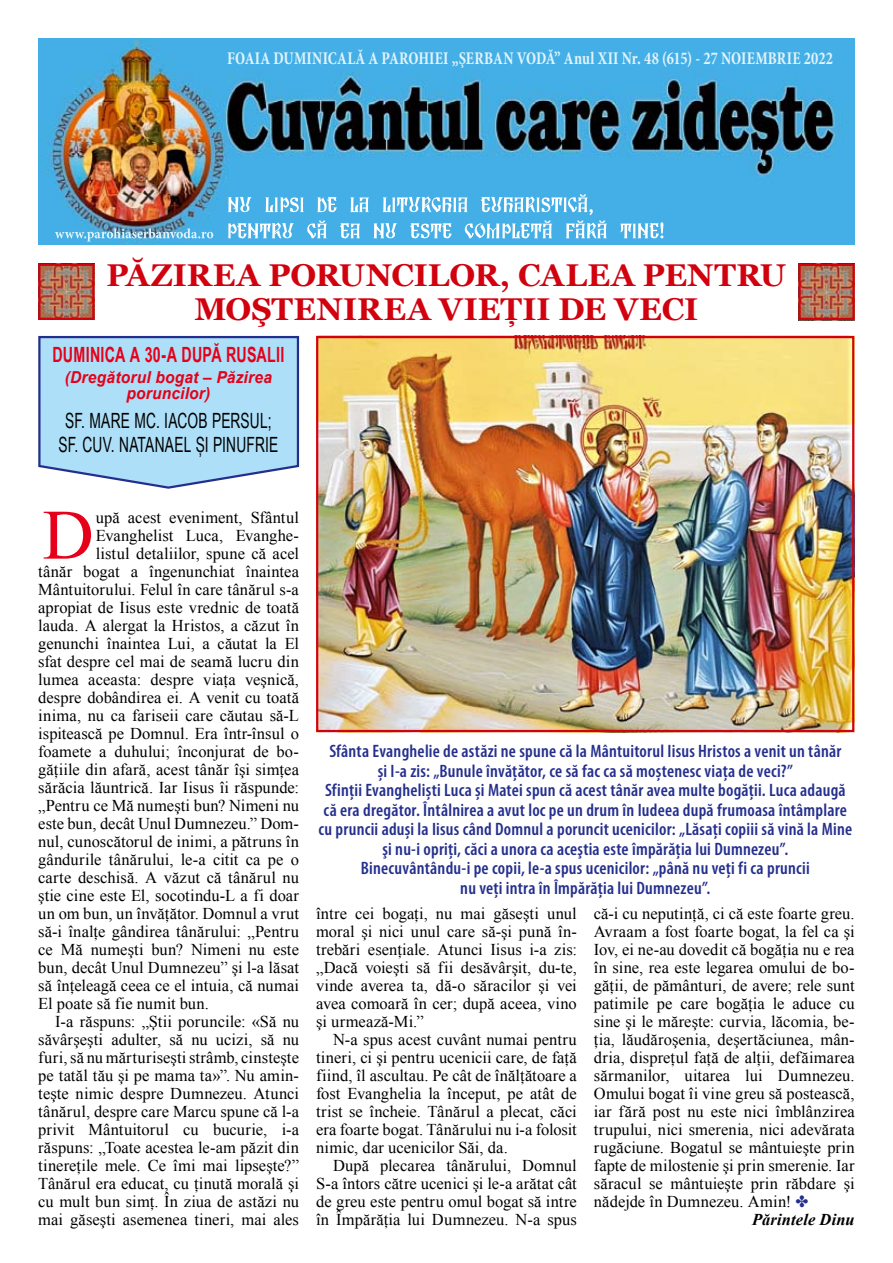
<style>
.page{position:relative;width:893px;height:1263px;background:#fff}
.page>*{position:absolute;margin:0;border:0;box-sizing:border-box;transform-origin:0 0}
.t1{font:70.8px "Times New Roman";color:#e60019}
.t2{font:700 31.5px/34.5px "Georgia";letter-spacing:.005em;color:#d1010e;text-align:center}
.t3{font:21px/24px "Arial Narrow";letter-spacing:.01em;color:#000;text-align:center;scale:.8 1}
.t4{font:700 21px "Arial Narrow";letter-spacing:.015em;color:#e60019;scale:.83 1}
.t5{font:600 condensed 18px/19.5px "Myriad Pro";letter-spacing:.015em;color:#242f8d;text-align:center}
.t6{font:700 condensed 18px "Minion Pro";letter-spacing:.01em;color:#e2f3fc;scale:.86 1}
.t7{font:16.5px/18px "Times New Roman";letter-spacing:.005em;color:#000;text-align:justify}
.t8{font:italic 700 16.5px/16.5px "Arial";letter-spacing:.015em;color:#e60019;text-align:center;scale:.94 1}
.t9{font:italic 700 16.5px "Times New Roman";letter-spacing:.01em;color:#000}
.s1{color:#242f8d}
</style>
<div class="page">
<img style="left:319px;top:339px;width:532px;height:390px">
<div style="left:316px;top:336px;width:538px;height:396px;border:2px solid #d1010e"></div>
<img style="left:38px;top:38px;width:817px;height:206px">
<svg style="left:55px;top:228px;width:158px;height:14px"></svg>
<svg style="left:228px;top:194px;width:435px;height:44px"></svg>
<svg style="left:38px;top:335px;width:262px;height:154px"></svg>
<img style="left:41px;top:267px;width:51px;height:50px">
<div style="left:38px;top:264px;width:57px;height:56px;border:2px solid #d1010e"></div>
<img style="left:801px;top:267px;width:51px;height:50px">
<div style="left:798px;top:264px;width:57px;height:56px;border:2px solid #d1010e"></div>
<p class="t6" style="left:227px;top:47px;width:706px">FOAIA DUMINICALĂ A PAROHIEI „ŞERBAN VODĂ” Anul XII Nr. 48 (615) - 27 NOIEMBRIE 2022</p>
<h2 class="t2" style="left:106px;top:257px;width:681px">PĂZIREA PORUNCILOR, CALEA PENTRU<br>MOŞTENIREA VIEŢII DE VECI</h2>
<p class="t4" style="left:52px;top:339px;width:281px">DUMINICA A 30-A DUPĂ RUSALII</p>
<p class="t8" style="left:65px;top:369px;width:222px">(Dregătorul bogat – Păzirea poruncilor)</p>
<p class="t3" style="left:58px;top:407px;width:277px">SF. MARE MC. IACOB PERSUL;<br>SF. CUV. NATANAEL ȘI PINUFRIE</p>
<h1 class="t1" style="left:43px;top:487px;width:53px">D</h1>
<p class="t7" style="left:96px;top:508px;width:205px">upă acest eveniment, Sfântul</p>
<p class="t7" style="left:96px;top:526px;width:205px">Evanghelist Luca, Evanghe-</p>
<p class="t7" style="left:96px;top:544px;width:205px">listul detaliilor, spune că acel</p>
<p class="t7" style="left:38px;top:562px;width:262px">tânăr bogat a îngenunchiat înaintea</p>
<p class="t7" style="left:38px;top:580px;width:262px">Mântuitorului. Felul în care tânărul s-a</p>
<p class="t7" style="left:38px;top:598px;width:262px">apropiat de Iisus este vrednic de toată</p>
<p class="t7" style="left:38px;top:616px;width:262px">lauda. A alergat la Hristos, a căzut în</p>
<p class="t7" style="left:38px;top:634px;width:262px">genunchi înaintea Lui, a căutat la El</p>
<p class="t7" style="left:38px;top:652px;width:262px">sfat despre cel mai de seamă lucru din</p>
<p class="t7" style="left:38px;top:670px;width:262px">lumea aceasta: despre viaţa veşnică,</p>
<p class="t7" style="left:38px;top:688px;width:262px">despre dobândirea ei. A venit cu toată</p>
<p class="t7" style="left:38px;top:706px;width:262px">inima, nu ca fariseii care căutau să-L</p>
<p class="t7" style="left:38px;top:724px;width:262px">ispitească pe Domnul. Era într-însul o</p>
<p class="t7" style="left:38px;top:742px;width:262px">foamete a duhului; înconjurat de bo-</p>
<p class="t7" style="left:38px;top:760px;width:262px">găţiile din afară, acest tânăr îşi simţea</p>
<p class="t7" style="left:38px;top:778px;width:262px">sărăcia lăuntrică. Iar Iisus îi răspunde:</p>
<p class="t7" style="left:38px;top:796px;width:262px">„Pentru ce Mă numeşti bun? Nimeni nu</p>
<p class="t7" style="left:38px;top:814px;width:262px">este bun, decât Unul Dumnezeu.” Dom-</p>
<p class="t7" style="left:38px;top:832px;width:262px">nul, cunoscătorul de inimi, a pătruns în</p>
<p class="t7" style="left:38px;top:850px;width:262px">gândurile tânărului, le-a citit ca pe o</p>
<p class="t7" style="left:38px;top:868px;width:262px">carte deschisă. A văzut că tânărul nu</p>
<p class="t7" style="left:38px;top:886px;width:262px">ştie cine este El, socotindu-L a fi doar</p>
<p class="t7" style="left:38px;top:904px;width:262px">un om bun, un învăţător. Domnul a vrut</p>
<p class="t7" style="left:38px;top:922px;width:262px">să-i înalţe gândirea tânărului: „Pentru</p>
<p class="t7" style="left:38px;top:940px;width:262px">ce Mă numeşti bun? Nimeni nu este</p>
<p class="t7" style="left:38px;top:958px;width:262px">bun, decât Unul Dumnezeu” şi l-a lăsat</p>
<p class="t7" style="left:38px;top:976px;width:262px">să înţeleagă ceea ce el intuia, că numai</p>
<p class="t7" style="left:38px;top:994px;width:172px">El poate să fie numit bun.</p>
<p class="t7" style="left:55px;top:1012px;width:245px">I-a răspuns: „Ştii poruncile: «Să nu</p>
<p class="t7" style="left:38px;top:1030px;width:262px">săvârşeşti adulter, să nu ucizi, să nu</p>
<p class="t7" style="left:38px;top:1048px;width:262px">furi, să nu mărturiseşti strâmb, cinsteşte</p>
<p class="t7" style="left:38px;top:1066px;width:262px">pe tatăl tău şi pe mama ta»”. Nu amin-</p>
<p class="t7" style="left:38px;top:1084px;width:262px">teşte nimic despre Dumnezeu. Atunci</p>
<p class="t7" style="left:38px;top:1102px;width:262px">tânărul, despre care Marcu spune că l-a</p>
<p class="t7" style="left:38px;top:1120px;width:262px">privit Mântuitorul cu bucurie, i-a</p>
<p class="t7" style="left:38px;top:1138px;width:262px">răspuns: „Toate acestea le-am păzit din</p>
<p class="t7" style="left:38px;top:1156px;width:262px">tinereţile mele. Ce îmi mai lipseşte?”</p>
<p class="t7" style="left:38px;top:1174px;width:262px">Tânărul era educat, cu ţinută morală şi</p>
<p class="t7" style="left:38px;top:1192px;width:262px">cu mult bun simţ. În ziua de astăzi nu</p>
<p class="t7" style="left:38px;top:1210px;width:262px">mai găseşti asemenea tineri, mai ales</p>
<p class="t5" style="left:319px;top:741px;width:535px">Sfânta Evanghelie de astăzi ne spune că la Mântuitorul Iisus Hristos a venit un tânăr<br>și I-a zis: „Bunule învățător, ce să fac ca să moștenesc viața de veci?”<br>Sfinții Evangheliști Luca și Matei spun că acest tânăr avea multe bogății. Luca adaugă că era dregător. Întâlnirea a avut loc pe un drum în Iudeea după frumoasa întâmplare cu pruncii aduși la Iisus când Domnul a poruncit ucenicilor: „Lăsaţi copiii să vină la Mine şi nu-i opriţi, căci a unora ca aceştia este împărăţia lui Dumnezeu”.<br>Binecuvântându-i pe copii, le-a spus ucenicilor: „până nu veți fi ca pruncii<br>nu veți intra în Împărăția lui Dumnezeu”.</p>
<p class="t7" style="left:316px;top:904px;width:262px">între cei bogaţi, nu mai găseşti unul moral şi nici unul care să-şi pună în&shy;trebări esenţiale. Atunci Iisus i-a zis: „Dacă voieşti să fii desăvârşit, du-te, vinde averea ta, dă-o săracilor şi vei avea comoară în cer; după aceea, vino şi urmează-Mi.”</p>
<p class="t7" style="left:316px;top:1030px;width:262px;text-indent:17px">N-a spus acest cuvânt numai pentru tineri, ci şi pentru ucenicii care, de faţă fiind, îl ascultau. Pe cât de înălţătoare a fost Evanghelia la început, pe atât de trist se încheie. Tânărul a plecat, căci era foarte bogat. Tânărului nu i-a folosit nimic, dar ucenicilor Săi, da.</p>
<p class="t7" style="left:316px;top:1156px;width:262px;text-indent:17px">După plecarea tânărului, Domnul S‑a întors către ucenici şi le-a arătat cât de greu este pentru omul bogat să intre în Împărăţia lui Dumnezeu. N-a spus</p>
<p class="t7" style="left:594px;top:904px;width:262px">că-i cu neputinţă, ci că este foarte greu.</p>
<p class="t7" style="left:594px;top:922px;width:262px">Avraam a fost foarte bogat, la fel ca şi</p>
<p class="t7" style="left:594px;top:940px;width:262px">Iov, ei ne-au dovedit că bogăţia nu e rea</p>
<p class="t7" style="left:594px;top:958px;width:262px">în sine, rea este legarea omului de bo-</p>
<p class="t7" style="left:594px;top:976px;width:262px">găţii, de pământuri, de avere; rele sunt</p>
<p class="t7" style="left:594px;top:994px;width:262px">patimile pe care bogăţia le aduce cu</p>
<p class="t7" style="left:594px;top:1012px;width:262px">sine şi le măreşte: curvia, lăcomia, be-</p>
<p class="t7" style="left:594px;top:1030px;width:262px">ţia, lăudăroşenia, deşertăciunea, mân-</p>
<p class="t7" style="left:594px;top:1048px;width:262px">dria, dispreţul faţă de alţii, defăimarea</p>
<p class="t7" style="left:594px;top:1066px;width:262px">sărmanilor, uitarea lui Dumnezeu.</p>
<p class="t7" style="left:594px;top:1084px;width:262px">Omului bogat îi vine greu să postească,</p>
<p class="t7" style="left:594px;top:1102px;width:262px">iar fără post nu este nici îmblânzirea</p>
<p class="t7" style="left:594px;top:1120px;width:262px">trupului, nici smerenia, nici adevărata</p>
<p class="t7" style="left:594px;top:1138px;width:262px">rugăciune. Bogatul se mântuieşte prin</p>
<p class="t7" style="left:594px;top:1156px;width:262px">fapte de milostenie şi prin smerenie. Iar</p>
<p class="t7" style="left:594px;top:1174px;width:262px">săracul se mântuieşte prin răbdare şi</p>
<p class="t7" style="left:594px;top:1192px;width:216px">nădejde în Dumnezeu. Amin! <span class="s1">✤</span></p>
<p class="t9" style="left:752px;top:1208px;width:104px">Părintele Dinu</p>
</div>
